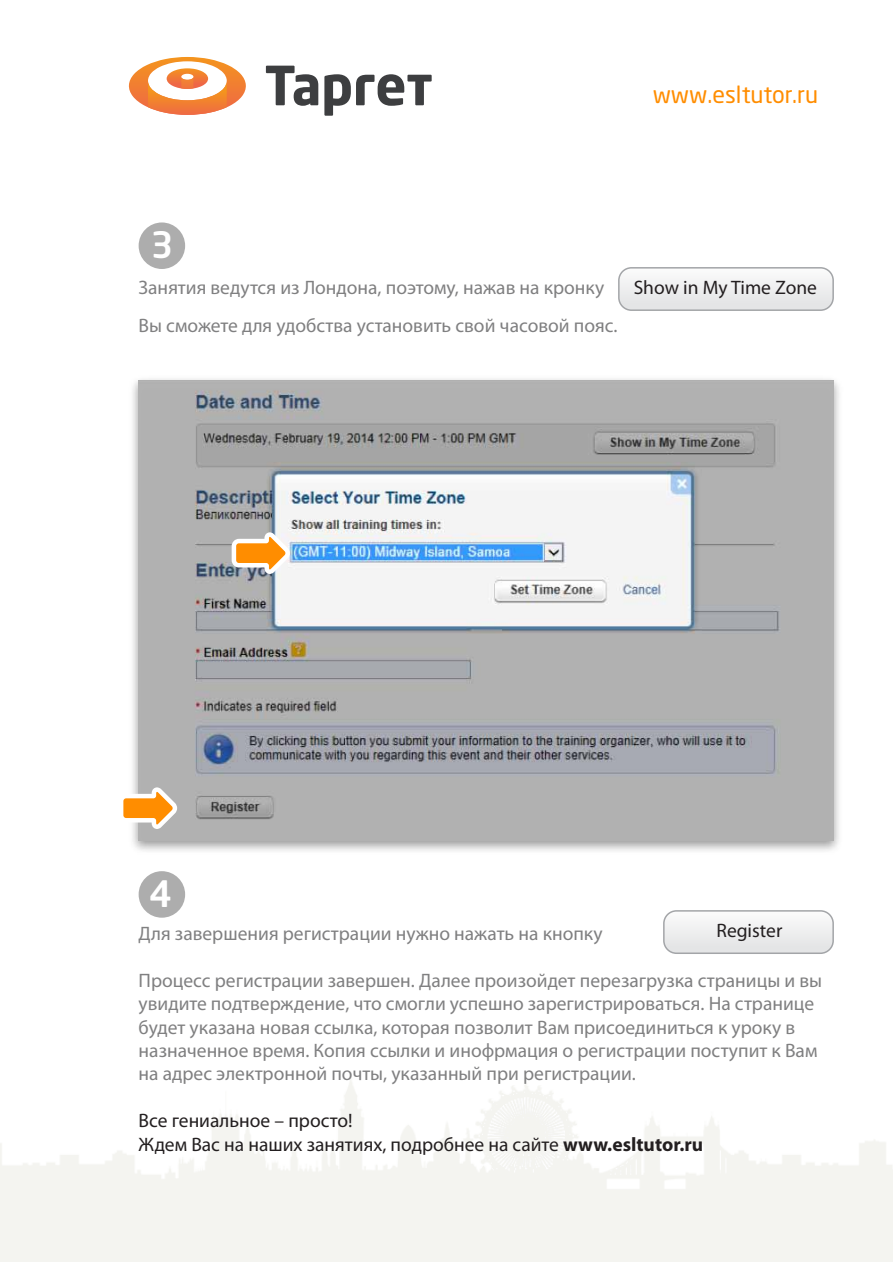
<style>
.page{position:relative;width:893px;height:1263px;background:#fff}
.page>*{position:absolute;margin:0;border:0;box-sizing:border-box;transform-origin:0 0}
.t1{font:500 36px "Neo Sans Pro";color:#fff}
.t2{font:23.25px "Neo Sans Pro";color:#ff8d00}
.t3{font:19.5px/23.4px "Myriad Pro";color:#808081}
.t4{font:19.5px/23.4px "Myriad Pro";color:#231f20}
.s1{font-weight:700}
</style>
<div class="page">
<svg style="left:129px;top:57px;width:117px;height:58px"></svg>
<svg style="left:266px;top:66px;width:52px;height:40px"></svg>
<svg style="left:324px;top:74px;width:108px;height:42px"></svg>
<svg style="left:666px;top:913px;width:165px;height:38px"></svg>
<div style="left:663px;top:910px;width:171px;height:44px;border:2px solid #a3a5a8;border-radius:13px"></div>
<img style="left:132px;top:254px;width:707px;height:621px">
<img style="left:139px;top:380px;width:695px;height:461px">
<svg style="left:232px;top:532px;width:58px;height:42px"></svg>
<svg style="left:123px;top:787px;width:54px;height:42px"></svg>
<div style="left:139px;top:222px;width:46px;height:47px;background:#adadad;border-radius:50%"></div>
<div style="left:139px;top:871px;width:46px;height:47px;background:#adadad;border-radius:50%"></div>
<p class="t2" style="left:653px;top:80px;width:167px">www.esltutor.ru</p>
<h1 class="t1" style="left:151px;top:222px;width:24px">3</h1>
<p class="t3" style="left:139px;top:268px;width:480px;line-height:38.4px">Занятия ведутся из Лондона, поэтому, нажав на кронку<br>Вы сможете для удобства установить свой часовой пояс.</p>
<p class="t4" style="left:634px;top:276px;width:185px">Show in My Time Zone</p>
<h1 class="t1" style="left:149px;top:871px;width:24px">4</h1>
<p class="t4" style="left:716px;top:919px;width:67px">Register</p>
<p class="t3" style="left:139px;top:921px;width:465px">Для завершения регистрации нужно нажать на кнопку</p>
<p class="t3" style="left:139px;top:968px;width:685px">Процесс регистрации завершен. Далее произойдет перезагрузка страницы и вы увидите подтверждение, что смогли успешно зарегистрироваться. На странице будет указана новая ссылка, которая позволит Вам присоединиться к уроку в назначенное время. Копия ссылки и инофрмация о регистрации поступит к Вам на адрес электронной почты, указанный при регистрации.</p>
<p class="t4" style="left:139px;top:1108px;width:566px">Все гениальное – просто!<br>Ждем Вас на наших занятиях, подробнее на сайте <span class="s1">www.esltutor.ru</span></p>
</div>
